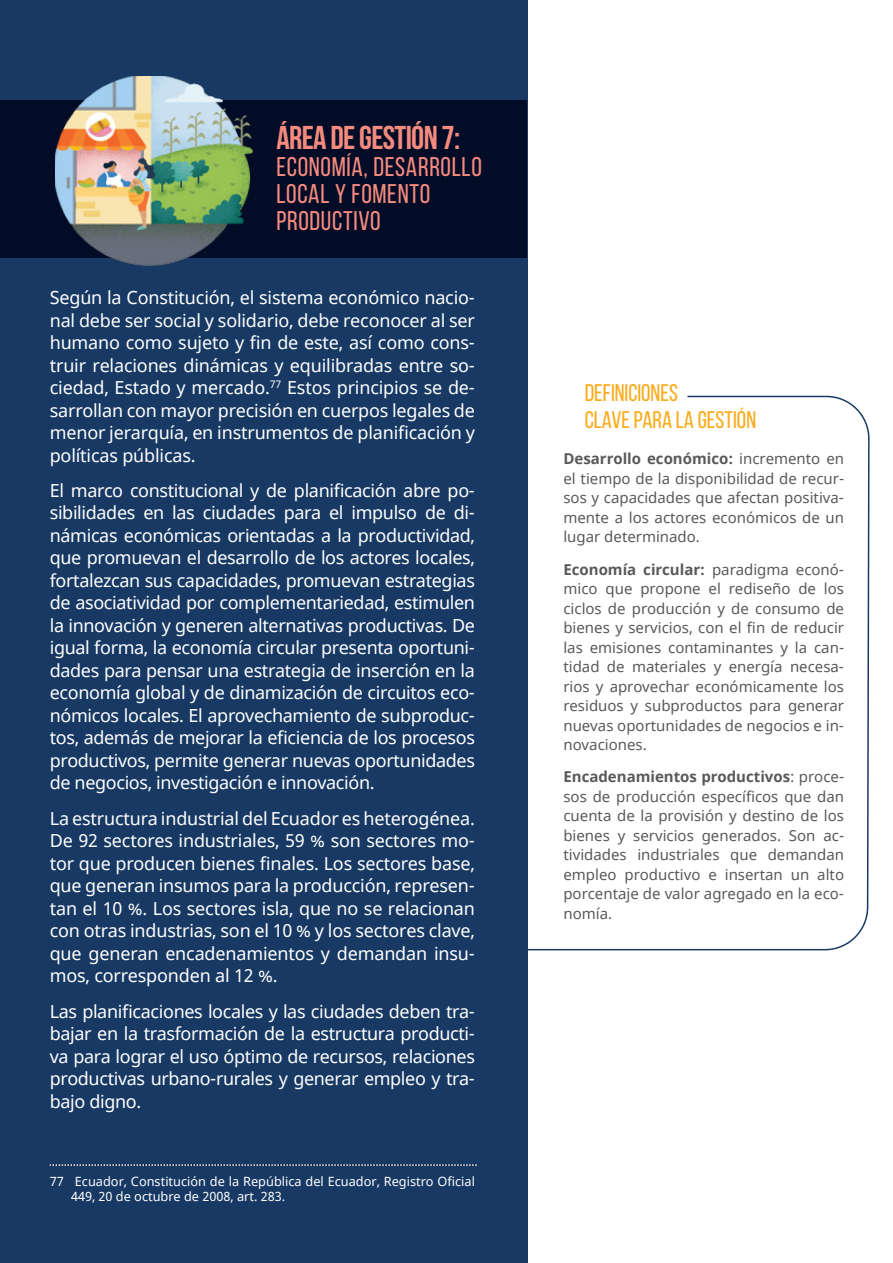
<style>
.page{position:relative;width:893px;height:1263px;background:#fff}
.page>*{position:absolute;margin:0;border:0;box-sizing:border-box;transform-origin:0 0}
.t1{font:700 33px "Bebas Neue";letter-spacing:-.02em;color:#f58a7e}
.t2{font:27px/27px "Bebas Neue";letter-spacing:.025em;color:#f58a7e}
.t3{font:24px/27px "Bebas Neue";color:#fbaa19}
.t4{font:18px/22.5px "Noto Sans";letter-spacing:-.02em;color:#fff;text-align:justify}
.t5{font:15px/19.5px "Noto Sans";color:#58595b;text-align:justify}
.t6{font:12.75px/15px "Noto Sans";color:#fff}
.s1{font-weight:700}
</style>
<div class="page">
<svg style="left:527px;top:395px;width:343px;height:556px"></svg>
<div style="left:0;top:0;width:527px;height:1263px;background:#173963"></div>
<div style="left:0;top:100px;width:527px;height:157px;background:#020c26"></div>
<img style="left:55px;top:77px;width:219px;height:189px">
<svg style="left:50px;top:1164px;width:427px;height:2px"></svg>
<h1 class="t1" style="left:276px;top:119px;width:185px">ÁREA DE GESTIÓN 7:</h1>
<h2 class="t2" style="left:276px;top:153px;width:207px">ECONOMÍA, DESARROLLO<br>LOCAL Y FOMENTO<br>PRODUCTIVO</h2>
<p class="t4" style="left:50px;top:287px;width:427px">Según la Constitución, el sistema económico nacio&shy;nal debe ser social y solidario, debe reconocer al ser humano como sujeto y fin de este, así como cons&shy;truir relaciones dinámicas y equilibradas entre so&shy;ciedad, Estado y mercado.<sup>77</sup> Estos principios se de&shy;sarrollan con mayor precisión en cuerpos legales de menor jerarquía, en instrumentos de planificación y políticas públicas.</p>
<p class="t4" style="left:50px;top:480px;width:427px">El marco constitucional y de planificación abre po&shy;sibilidades en las ciudades para el impulso de di&shy;námicas económicas orientadas a la productividad, que promuevan el desarrollo de los actores locales, fortalezcan sus capacidades, promuevan estrategias de asociatividad por complementariedad, estimulen la innovación y generen alternativas productivas. De igual forma, la economía circular presenta oportuni&shy;dades para pensar una estrategia de inserción en la economía global y de dinamización de circuitos eco&shy;nómicos locales. El aprovechamiento de subproduc&shy;tos, además de mejorar la eficiencia de los procesos productivos, permite generar nuevas oportunidades de negocios, investigación e innovación.</p>
<p class="t4" style="left:50px;top:808px;width:427px">La estructura industrial del Ecuador es heterogénea.<br>De 92 sectores industriales, 59 % son sectores mo&shy;tor que producen bienes finales. Los sectores base, que generan insumos para la producción, represen&shy;tan el 10 %. Los sectores isla, que no se relacionan con otras industrias, son el 10 % y los sectores clave, que generan encadenamientos y demandan insu&shy;mos, corresponden al 12 %.</p>
<p class="t4" style="left:50px;top:1000px;width:427px">Las planificaciones locales y las ciudades deben tra&shy;bajar en la trasformación de la estructura producti&shy;va para lograr el uso óptimo de recursos, relaciones productivas urbano-rurales y generar empleo y tra&shy;bajo digno.</p>
<p class="t6" style="left:71px;top:1175px;width:405px;text-indent:-21px">77 Ecuador, Constitución de la República del Ecuador, Registro Oficial<br>449, 20 de octubre de 2008, art. 283.</p>
<h3 class="t3" style="left:585px;top:379px;width:173px">DEFINICIONES<br>CLAVE PARA LA GESTIÓN</h3>
<p class="t5" style="left:563px;top:450px;width:282px"><span class="s1">Desarrollo económico:</span> incremento en el tiempo de la disponibilidad de recur&shy;sos y capacidades que afectan positiva&shy;mente a los actores económicos de un lugar determinado.</p>
<p class="t5" style="left:563px;top:560px;width:282px"><span class="s1">Economía circular:</span> paradigma econó&shy;mico que propone el rediseño de los ciclos de producción y de consumo de bienes y servicios, con el fin de reducir las emisiones contaminantes y la can&shy;tidad de materiales y energía necesa&shy;rios y aprovechar económicamente los residuos y subproductos para generar nuevas oportunidades de negocios e in&shy;novaciones.</p>
<p class="t5" style="left:563px;top:768px;width:282px"><span class="s1">Encadenamientos productivos</span>: proce&shy;sos de producción específicos que dan cuenta de la provisión y destino de los bienes y servicios generados. Son ac&shy;tividades industriales que demandan empleo productivo e insertan un alto porcentaje de valor agregado en la eco&shy;nomía.</p>
</div>
